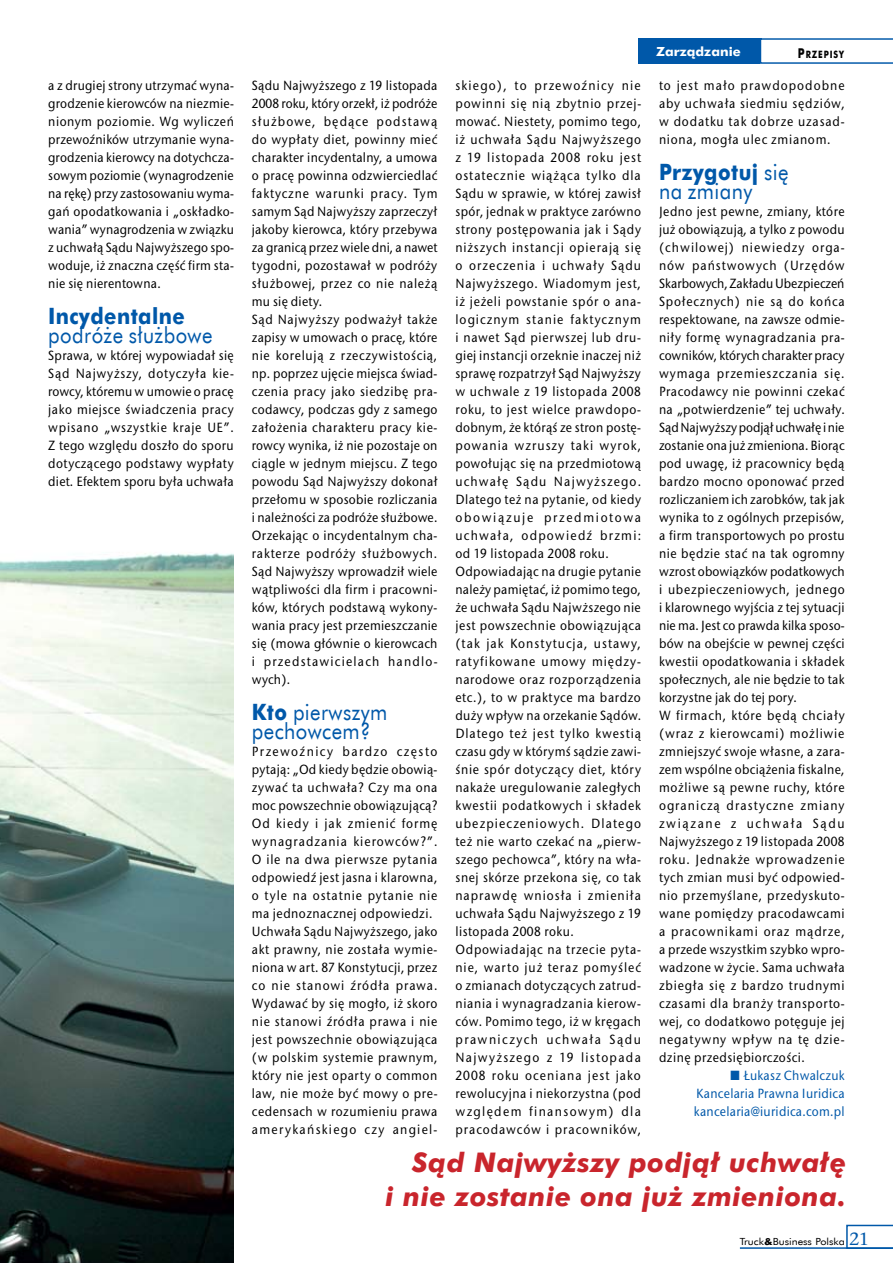
<style>
.page{position:relative;width:893px;height:1263px;background:#fff}
.page>*{position:absolute;margin:0;border:0;box-sizing:border-box;transform-origin:0 0}
.t1{font:italic 700 27px/33.8px "Futura EU";letter-spacing:.02em;color:#c9252c;text-align:right}
.t2{font:22.5px/18.8px "Futura EU";letter-spacing:.02em;color:#0058a9;scale:.9 1}
.t3{font:700 22.5px "Futura EU";letter-spacing:.02em;color:#0058a9;scale:.9 1}
.t4{font:500 13.5px/18px "Stone San Itc TCE";letter-spacing:.04em;color:#000;scale:.9 1}
.t5{font:500 13.5px/18px "Stone San Itc TCE";letter-spacing:.02em;color:#0058a9;text-align:justify;scale:.9 1}
.t6{font:700 12.6px "Futura EU";color:#fff;scale:1.05 1}
.t7{font:700 10.2px "Futura EU";letter-spacing:.115em;color:#000;scale:.8 1}
.t8{font:9.75px "Futura EU";color:#000;scale:1.1 1}
.s1{font-weight:700}
.s2{font-size:13.5px}
.s3{font-family:"Stone Ser Itc TCE";font-weight:500;font-size:18px;color:#0058a9}
</style>
<div class="page">
<img style="left:0;top:553px;width:234px;height:710px">
<div style="left:638px;top:38px;width:123px;height:26px;background:#0058a9"></div>
<svg style="left:760px;top:38px;width:133px;height:26px"></svg>
<svg style="left:846px;top:1225px;width:47px;height:22px"></svg>
<hr style="left:740px;top:1247px;width:153px;height:2px;background:#0058a9">
<p class="t4" style="left:48px;top:77px;width:208px;text-align:justify">a z drugiej strony utrzymać wyna&shy;grodzenie kierowców na niezmie&shy;nionym poziomie. Wg wyliczeń przewoźników utrzymanie wyna&shy;grodzenia kierowcy na dotychcza&shy;sowym poziomie (wynagrodzenie na rękę) przy zastosowaniu wyma&shy;gań opodatkowania i „oskładko&shy;wania” wynagrodzenia w związku z uchwałą Sądu Najwyższego spo&shy;woduje, iż znaczna część firm sta&shy;nie się nierentowna.</p>
<h2 class="t3" style="left:48px;top:302px;width:153px">I ncydentalne</h2>
<h2 class="t2" style="left:48px;top:326px;width:184px">podróże służbowe</h2>
<p class="t4" style="left:48px;top:347px;width:208px;text-align:justify">Sprawa, w której wypowiadał się Sąd Najwyższy, dotyczyła kie&shy;rowcy, któremu w umowie o pracę jako miejsce świadczenia pracy wpisano „wszystkie kraje UE”.<br>Z tego względu doszło do sporu dotyczącego podstawy wypłaty diet. Efektem sporu była uchwała</p>
<p class="t4" style="left:252px;top:77px;width:208px">Sądu Najwyższego z 19 listopada<br>2008 roku, który orzekł, iż podróże służbowe, będące podstawą do wypłaty diet, powinny mieć charakter incydentalny, a umowa o pracę powinna odzwierciedlać faktyczne warunki pracy. Tym samym Sąd Najwyższy zaprzeczył jakoby kierowca, który przebywa za granicą przez wiele dni, a nawet tygodni, pozostawał w podróży służbowej, przez co nie należą mu się diety.<br>Sąd Najwyższy podważył także zapisy w umowach o pracę, które nie korelują z rzeczywistością, np. poprzez ujęcie miejsca świad&shy;czenia pracy jako siedzibę pra&shy;codawcy, podczas gdy z samego założenia charakteru pracy kie&shy;rowcy wynika, iż nie pozostaje on ciągle w jednym miejscu. Z tego powodu Sąd Najwyższy dokonał przełomu w sposobie rozliczania i należności za podróże służbowe.<br>Orzekając o incydentalnym cha&shy;rakterze podróży służbowych.<br>Sąd Najwyższy wprowadził wiele wątpliwości dla firm i pracowni&shy;ków, których podstawą wykony&shy;wania pracy jest przemieszczanie się (mowa głównie o kierowcach i przedstawicielach handlo&shy;wych).</p>
<h2 class="t2" style="left:252px;top:703px;width:152px"><span class="s1">Kto</span> pierwszym pechowcem?</h2>
<p class="t4" style="left:252px;top:743px;width:208px">Przewoźnicy bardzo często pytają: „Od kiedy będzie obowią&shy;zywać ta uchwała? Czy ma ona moc powszechnie obowiązującą?<br>Od kiedy i jak zmienić formę wynagradzania kierowców?”.<br>O ile na dwa pierwsze pytania odpowiedź jest jasna i klarowna, o tyle na ostatnie pytanie nie ma jednoznacznej odpowiedzi.<br>Uchwała Sądu Najwyższego, jako akt prawny, nie została wymie&shy;niona w art. 87 Konstytucji, przez co nie stanowi źródła prawa.<br>Wydawać by się mogło, iż skoro nie stanowi źródła prawa i nie jest powszechnie obowiązująca (w polskim systemie prawnym, który nie jest oparty o common law, nie może być mowy o pre&shy;cedensach w rozumieniu prawa amerykańskiego czy angiel-</p>
<p class="t6" style="left:656px;top:43px;width:82px">Zarządzanie</p>
<p class="t7" style="left:798px;top:48px;width:59px"><span class="s2">P</span>RZEPISY</p>
<p class="t4" style="left:455px;top:76px;width:208px">skiego), to przewoźnicy nie powinni się nią zbytnio przej&shy;mować. Niestety, pomimo tego, iż uchwała Sądu Najwyższego z 19 listopada 2008 roku jest ostatecznie wiążąca tylko dla<br>Sądu w sprawie, w której zawisł spór, jednak w praktyce zarówno strony postępowania jak i Sądy niższych instancji opierają się o orzeczenia i uchwały Sądu<br>Najwyższego. Wiadomym jest, iż jeżeli powstanie spór o ana&shy;logicznym stanie faktycznym i nawet Sąd pierwszej lub dru&shy;giej instancji orzeknie inaczej niż sprawę rozpatrzył Sąd Najwyższy w uchwale z 19 listopada 2008 roku, to jest wielce prawdopo&shy;dobnym, że którąś ze stron postę&shy;powania wzruszy taki wyrok, powołując się na przedmiotową uchwałę Sądu Najwyższego.<br>Dlatego też na pytanie, od kiedy obowiązuje przedmiotowa uchwała, odpowiedź brzmi: od 19 listopada 2008 roku.<br>Odpowiadając na drugie pytanie należy pamiętać, iż pomimo tego, że uchwała Sądu Najwższego nie jest powszechnie obowiązująca (tak jak Konstytucja, ustawy, ratyfikowane umowy między&shy;narodowe oraz rozporządzenia etc.), to w praktyce ma bardzo duży wpływ na orzekanie Sądów.<br>Dlatego też jest tylko kwestią czasu gdy w którymś sądzie zawi&shy;śnie spór dotyczący diet, który nakaże uregulowanie zaległych kwestii podatkowych i składek ubezpieczeniowych. Dlatego też nie warto czekać na „pierw&shy;szego pechowca”, który na wła&shy;snej skórze przekona się, co tak naprawdę wniosła i zmieniła uchwała Sądu Najwyższego z 19 listopada 2008 roku.<br>Odpowiadając na trzecie pyta&shy;nie, warto już teraz pomyśleć o zmianach dotyczących zatrud&shy;niania i wynagradzania kierow&shy;ców. Pomimo tego, iż w kręgach prawniczych uchwała Sądu<br>Najwyższego z 19 listopada<br>2008 roku oceniana jest jako rewolucyjna i niekorzystna (pod względem finansowym) dla pracodawców i pracowników,</p>
<p class="t4" style="left:659px;top:76px;width:208px;text-align:justify">to jest mało prawdopodobne aby uchwała siedmiu sędziów, w dodatku tak dobrze uzasad&shy;niona, mogła ulec zmianom.</p>
<h2 class="t2" style="left:659px;top:163px;width:145px"><span class="s1">Przygotuj</span> się na zmiany</h2>
<p class="t4" style="left:659px;top:203px;width:208px">Jedno jest pewne, zmiany, które już obowiązują, a tylko z powodu (chwilowej) niewiedzy orga&shy;nów państwowych (Urzędów<br>Skarbowych, Zakładu Ubezpieczeń<br>Społecznych) nie są do końca respektowane, na zawsze odmie&shy;niły formę wynagradzania pra&shy;cowników, których charakter pracy wymaga przemieszczania się.<br>Pracodawcy nie powinni czekać na „potwierdzenie” tej uchwały.<br>Sąd Najwyższy podjął uchwałę i nie zostanie ona już zmieniona. Biorąc pod uwagę, iż pracownicy będą bardzo mocno oponować przed rozliczaniem ich zarobków, tak jak wynika to z ogólnych przepisów, a firm transportowych po prostu nie będzie stać na tak ogromny wzrost obowiązków podatkowych i ubezpieczeniowych, jednego i klarownego wyjścia z tej sytuacji nie ma. Jest co prawda kilka sposo&shy;bów na obejście w pewnej części kwestii opodatkowania i składek społecznych, ale nie będzie to tak korzystne jak do tej pory.<br>W firmach, które będą chciały (wraz z kierowcami) możliwie zmniejszyć swoje własne, a zara&shy;zem wspólne obciążenia fiskalne, możliwe są pewne ruchy, które ograniczą drastyczne zmiany związane z uchwała Sądu<br>Najwyższego z 19 listopada 2008 roku. Jednakże wprowadzenie tych zmian musi być odpowied&shy;nio przemyślane, przedyskuto&shy;wane pomiędzy pracodawcami a pracownikami oraz mądrze, a przede wszystkim szybko wpro&shy;wadzone w życie. Sama uchwała zbiegła się z bardzo trudnymi czasami dla branży transporto&shy;wej, co dodatkowo potęguje jej negatywny wpływ na tę dzie&shy;dzinę przedsiębiorczości.</p>
<p class="t5" style="left:694px;top:1066px;width:169px;text-indent:37px">■ Łukasz Chwalczuk Kancelaria Prawna Iuridica kancelaria@iuridica.com.pl</p>
<h1 class="t1" style="left:385px;top:1146px;width:462px">Sąd Najwyższy podjął uchwałę<br>i nie zostanie ona już zmieniona.</h1>
<p class="t8" style="left:740px;top:1236px;width:119px">Truck<span class="s1">&amp;</span>Business Polska <span class="s3">21</span></p>
</div>
